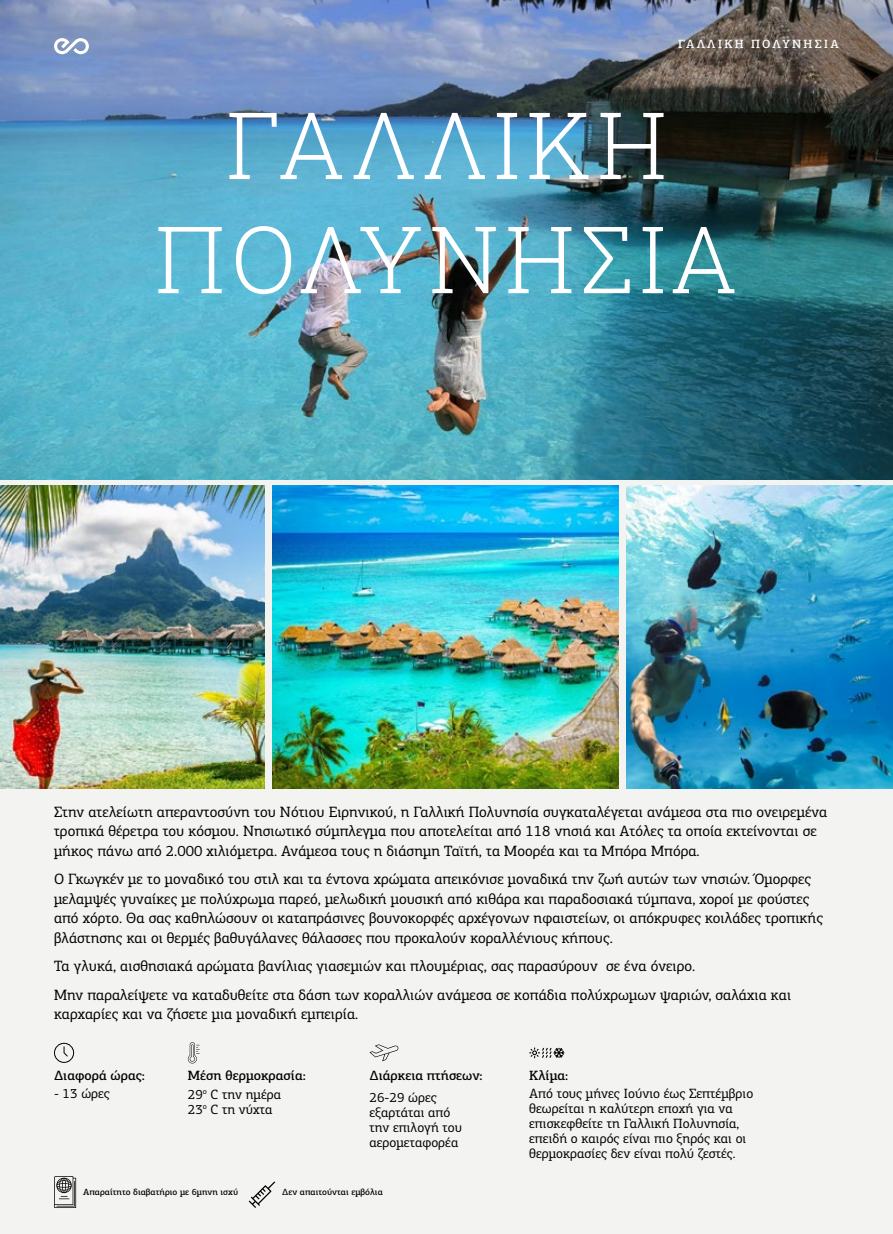
<style>
.page{position:relative;width:893px;height:1234px;background:#fff}
.page>*{position:absolute;margin:0;border:0;box-sizing:border-box;transform-origin:0 0}
.t1{font:300 93px/114px "Roboto Slab";letter-spacing:.06em;color:#fff;text-align:center}
.t2{font:15px/19.5px "PF Centro Slab Pro";color:#000}
.t3{font:13.5px/15px "PF Centro Slab Pro";color:#000}
.t4{font:500 13.5px/19px "PF Centro Slab Pro";color:#000}
.t5{font:500 12px "PF Centro Slab Pro";letter-spacing:.18em;color:#fff}
.t6{font:500 9px "PF Centro Slab Pro";color:#000}
.s1{font-weight:400}
</style>
<div class="page">
<div style="left:0;top:0;width:893px;height:1233px;background:#f3f3f2"></div>
<img style="left:0;top:0;width:893px;height:479px">
<img style="left:0;top:485px;width:264px;height:303px">
<img style="left:272px;top:485px;width:346px;height:303px">
<img style="left:626px;top:485px;width:267px;height:303px">
<svg style="left:54px;top:1176px;width:22px;height:31px"></svg>
<svg style="left:249px;top:1181px;width:26px;height:26px"></svg>
<svg style="left:53px;top:38px;width:37px;height:16px"></svg>
<svg style="left:54px;top:1042px;width:20px;height:20px"></svg>
<svg style="left:369px;top:1044px;width:29px;height:17px"></svg>
<svg style="left:529px;top:1047px;width:35px;height:10px"></svg>
<svg style="left:188px;top:1042px;width:12px;height:21px"></svg>
<p class="t5" style="left:678px;top:37px;width:162px">ΓΑΛΛΙΚΗ ΠΟΛΥΝΗΣΙΑ</p>
<h1 class="t1" style="left:155px;top:86px;width:585px">ΓΑΛΛΙΚΉ<br>ΠΟΛΥΝΗΣΊΑ</h1>
<p class="t2" style="left:54px;top:801px;width:775px">Στην ατελείωτη απεραντοσύνη του Νότιου Ειρηνικού, η Γαλλική Πολυνησία συγκαταλέγεται ανάμεσα στα πιο ονειρεμένα τροπικά θέρετρα του κόσμου. Νησιωτικό σύμπλεγμα που αποτελείται από 118 νησιά και Ατόλες τα οποία εκτείνονται σε μήκος πάνω από 2.000 χιλιόμετρα. Ανάμεσα τους η διάσημη Ταϊτή, τα Μοορέα και τα Μπόρα Μπόρα.</p>
<p class="t2" style="left:54px;top:869px;width:770px">Ο Γκωγκέν με το μοναδικό του στιλ και τα έντονα χρώματα απεικόνισε μοναδικά την ζωή αυτών των νησιών. Όμορφες μελαμψές γυναίκες με πολύχρωμα παρεό, μελωδική μουσική από κιθάρα και παραδοσιακά τύμπανα, χοροί με φούστες από χόρτο. Θα σας καθηλώσουν οι καταπράσινες βουνοκορφές αρχέγονων ηφαιστείων, οι απόκρυφες κοιλάδες τροπικής βλάστησης και οι θερμές βαθυγάλανες θάλασσες που προκαλούν κοραλλένιους κήπους.</p>
<p class="t2" style="left:54px;top:951px;width:739px;line-height:28.5px">Τα γλυκά, αισθησιακά αρώματα βανίλιας γιασεμιών και πλουμέριας, σας παρασύρουν σε ένα όνειρο.<br>Μην παραλείψετε να καταδυθείτε στα δάση των κοραλλιών ανάμεσα σε κοπάδια πολύχρωμων ψαριών, σαλάχια και</p>
<p class="t2" style="left:54px;top:1004px;width:306px">καρχαρίες και να ζήσετε μια μοναδική εμπειρία.</p>
<p class="t4" style="left:54px;top:1065px;width:93px">Διαφορά ώρας:</p>
<p class="t3" style="left:54px;top:1085px;width:57px">- 13 ώρες</p>
<p class="t4" style="left:188px;top:1065px;width:119px">Μέση θερμοκρασία:<br><span class="s1">29</span><sup>ο</sup> <span class="s1">C την ημέρα</span></p>
<p class="t3" style="left:188px;top:1101px;width:86px">23<sup>ο</sup> C τη νύχτα</p>
<p class="t4" style="left:369px;top:1065px;width:115px">Διάρκεια πτήσεων:</p>
<p class="t3" style="left:369px;top:1089px;width:94px">26-29 ώρες εξαρτάται από την επιλογή του αερομεταφορέα</p>
<p class="t4" style="left:529px;top:1065px;width:41px">Κλίμα:</p>
<p class="t3" style="left:529px;top:1085px;width:226px">Από τους μήνες Ιούνιο έως Σεπτέμβριο θεωρείται η καλύτερη εποχή για να επισκεφθείτε τη Γαλλική Πολυνησία, επειδή ο καιρός είναι πιο ξηρός και οι θερμοκρασίες δεν είναι πολύ ζεστές.</p>
<p class="t6" style="left:83px;top:1185px;width:156px">Απαραίτητο διαβατήριο με 6μηνη ισχύ</p>
<p class="t6" style="left:282px;top:1185px;width:102px">Δεν απαιτούνται εμβόλια</p>
</div>
